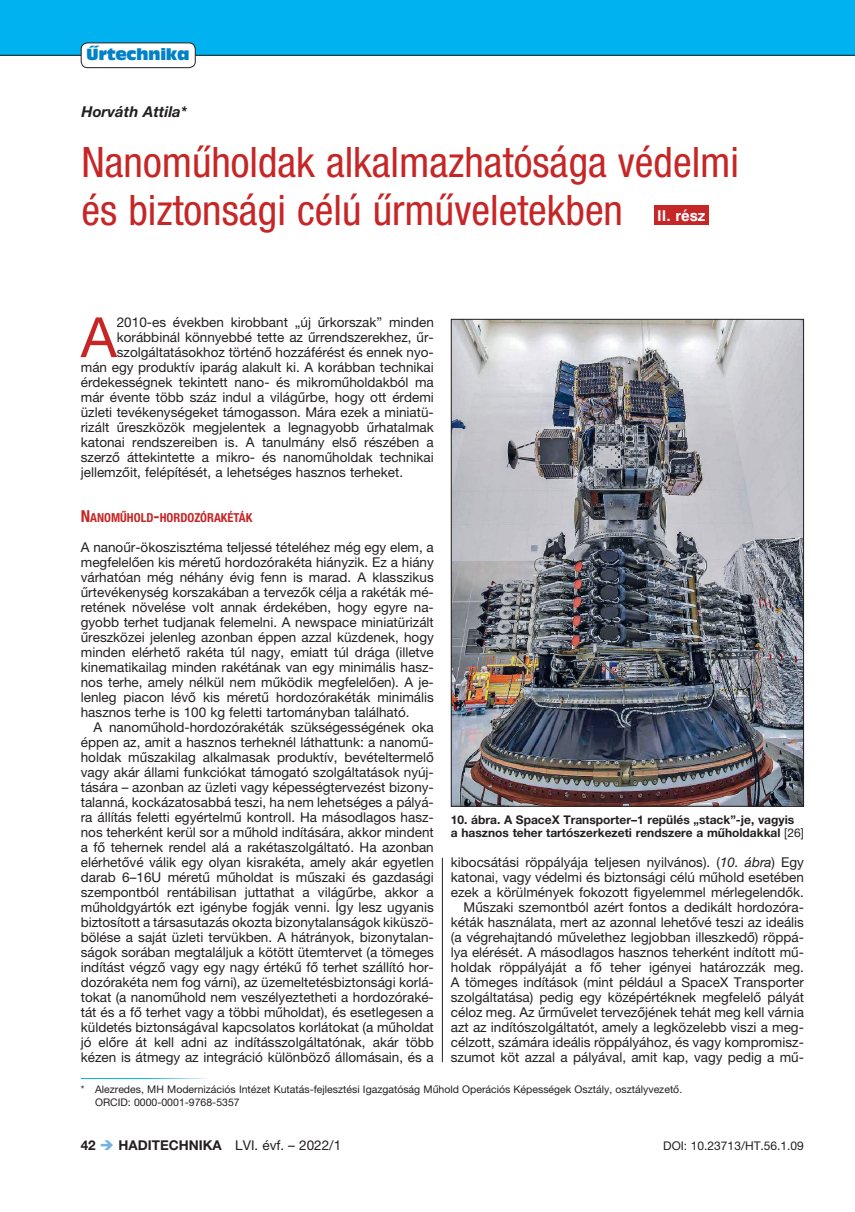
<style>
.page{position:relative;width:855px;height:1212px;background:#fff}
.page>*{position:absolute;margin:0;border:0;box-sizing:border-box;transform-origin:0 0}
.t1{font:55.5px "Helvetica Neue LT Pro";color:#c62626}
.t2{font:condensed 42px/48px "Helvetica Neue LT Pro";color:#c62626}
.t3{font:italic 700 15px "Helvetica Neue LT Pro";color:#231f20}
.t4{font:15px "Antique Olive Compact";letter-spacing:-.02em;color:#0082c8}
.t5{font:15px "Swiss 721 HU Bold";color:#fff}
.t6{font:13.5px/15px "Helvetica Neue LT Pro";color:#231f20;text-align:justify}
.t7{font:700 condensed 12.3px "Helvetica Neue LT Pro";color:#c62626}
.t8{font:700 12px/13.5px "Helvetica Neue LT Pro";color:#231f20}
.t9{font:12px "Helvetica Neue LT Pro";color:#231f20}
.t10{font:10.5px/13.5px "Helvetica Neue LT Pro";color:#231f20}
.s1{font-size:16.5px}
.s2{font-weight:400}
.s3{font-style:italic}
.s4{font-weight:700}
.s5{color:#76b1df}
</style>
<div class="page">
<div style="left:0;top:0;width:855px;height:55px;background:#00b2ef"></div>
<hr style="left:0;top:55px;width:855px;height:1px;background:#231f20">
<div style="left:81px;top:43px;width:114px;height:25px;background:#fff;border-radius:6px"></div>
<div style="left:81px;top:43px;width:115px;height:25px;border:1px solid #231f20;border-radius:6px"></div>
<div style="left:654px;top:206px;width:54px;height:19px;background:#c62626"></div>
<img style="left:453px;top:321px;width:349px;height:484px">
<hr style="left:442px;top:858px;width:1px;height:204px;background:#231f20">
<p class="t4" style="left:86px;top:44px;width:105px">Űrtechnika</p>
<p class="t3" style="left:82px;top:102px;width:107px">Horváth Attila*</p>
<h2 class="t2" style="left:82px;top:138px;width:659px">Nanoműholdak alkalmazhatósága védelmi és biztonsági célú űrműveletekben</h2>
<p class="t5" style="left:657px;top:207px;width:50px">II. rész</p>
<h1 class="t1" style="left:81px;top:304px;width:37px">A</h1>
<p class="t6" style="left:117px;top:315px;width:318px">2010-es években kirobbant „új űrkorszak” minden</p>
<p class="t6" style="left:117px;top:330px;width:318px">korábbinál könnyebbé tette az űrrendszerekhez, űr-</p>
<p class="t6" style="left:117px;top:345px;width:318px">szolgáltatásokhoz történő hozzáférést és ennek nyo-</p>
<p class="t6" style="left:81px;top:360px;width:354px">mán egy produktív iparág alakult ki. A korábban technikai</p>
<p class="t6" style="left:81px;top:375px;width:354px">érdekességnek tekintett nano- és mikroműholdakból ma</p>
<p class="t6" style="left:81px;top:390px;width:354px">már évente több száz indul a világűrbe, hogy ott érdemi</p>
<p class="t6" style="left:81px;top:405px;width:354px">üzleti tevékenységeket támogasson. Mára ezek a miniatü-</p>
<p class="t6" style="left:81px;top:420px;width:354px">rizált űreszközök megjelentek a legnagyobb űrhatalmak</p>
<p class="t6" style="left:81px;top:435px;width:354px">katonai rendszereiben is. A tanulmány első részében a</p>
<p class="t6" style="left:81px;top:450px;width:354px">szerző áttekintette a mikro- és nanoműholdak technikai</p>
<p class="t6" style="left:81px;top:465px;width:324px">jellemzőit, felépítését, a lehetséges hasznos terheket.</p>
<p class="t7" style="left:81px;top:510px;width:173px"><span class="s1">N</span>ANOMŰHOLD<span class="s1">-</span>HORDOZÓRAKÉTÁK</p>
<p class="t6" style="left:81px;top:540px;width:354px">A nanoűr-ökoszisztéma teljessé tételéhez még egy elem, a megfelelően kis méretű hordozórakéta hiányzik. Ez a hiány várhatóan még néhány évig fenn is marad. A klasszikus űrtevékenység korszakában a tervezők célja a rakéták mé&shy;retének növelése volt annak érdekében, hogy egyre na&shy;gyobb terhet tudjanak felemelni. A newspace miniatürizált űreszközei jelenleg azonban éppen azzal küzdenek, hogy minden elérhető rakéta túl nagy, emiatt túl drága (illetve kinematikailag minden rakétának van egy minimális hasz&shy;nos terhe, amely nélkül nem működik megfelelően). A je&shy;lenleg piacon lévő kis méretű hordozórakéták minimális hasznos terhe is 100 kg feletti tartományban található.</p>
<p class="t6" style="left:81px;top:720px;width:354px;text-indent:13px">A nanoműhold-hordozórakéták szükségességének oka éppen az, amit a hasznos terheknél láthattunk: a nanomű&shy;holdak műszakilag alkalmasak produktív, bevételtermelő vagy akár állami funkciókat támogató szolgáltatások nyúj&shy;tására – azonban az üzleti vagy képességtervezést bizony&shy;talanná, kockázatosabbá teszi, ha nem lehetséges a pályá&shy;ra állítás feletti egyértelmű kontroll. Ha másodlagos hasz&shy;nos teherként kerül sor a műhold indítására, akkor mindent a fő tehernek rendel alá a rakétaszolgáltató. Ha azonban elérhetővé válik egy olyan kisrakéta, amely akár egyetlen darab 6–16U méretű műholdat is műszaki és gazdasági szempontból rentábilisan juttathat a világűrbe, akkor a műholdgyártók ezt igénybe fogják venni. Így lesz ugyanis biztosított a társasutazás okozta bizonytalanságok kiküszö&shy;bölése a saját üzleti tervükben. A hátrányok, bizonytalan&shy;ságok sorában megtaláljuk a kötött ütemtervet (a tömeges indítást végző vagy egy nagy értékű fő terhet szállító hor&shy;dozórakéta nem fog várni), az üzemeltetésbiztonsági korlá&shy;tokat (a nanoműhold nem veszélyeztetheti a hordozóraké&shy;tát és a fő terhet vagy a többi műholdat), és esetlegesen a küldetés biztonságával kapcsolatos korlátokat (a műholdat jó előre át kell adni az indításszolgáltatónak, akár több kézen is átmegy az integráció különböző állomásain, és a</p>
<p class="t8" style="left:451px;top:812px;width:354px">10. ábra. A SpaceX Transporter–1 repülés „stack”-je, vagyis a hasznos teher tartószerkezeti rendszere a műholdakkal <span class="s2">[26]</span></p>
<p class="t6" style="left:451px;top:855px;width:354px;text-align:right">kibocsátási röppályája teljesen nyilvános). (<span class="s3">10. ábra</span>) Egy katonai, vagy védelmi és biztonsági célú műhold esetében ezek a körülmények fokozott figyelemmel mérlegelendők.<br>Műszaki szemontból azért fontos a dedikált hordozóra&shy;kéták használata, mert az azonnal lehetővé teszi az ideális (a végrehajtandó művelethez legjobban illeszkedő) röppá&shy;lya elérését. A másodlagos hasznos teherként indított mű&shy;holdak röppályáját a fő teher igényei határozzák meg.<br>A tömeges indítások (mint például a SpaceX Transporter szolgáltatása) pedig egy középértéknek megfelelő pályát céloz meg. Az űrművelet tervezőjének tehát meg kell várnia azt az indítószolgáltatót, amely a legközelebb viszi a meg&shy;célzott, számára ideális röppályához, és vagy kompromis - szumot köt azzal a pályával, amit kap, vagy pedig a mű-</p>
<p class="t10" style="left:95px;top:1082px;width:589px;text-indent:-14px">* Alezredes, MH Modernizációs Intézet Kutatás-fejlesztési Igazgatóság Műhold Operációs Képességek Osztály, osztályvezető.<br>ORCID: 0000-0001-9768-5357</p>
<p class="t6" style="left:81px;top:1137px;width:262px"><span class="s4">42</span> <span class="s5">➔</span> <span class="s4">HADITECHNIKA</span> LVI. évf. – 2022/1</p>
<p class="t9" style="left:663px;top:1138px;width:142px">DOI: 10.23713/HT.56.1.09</p>
</div>
